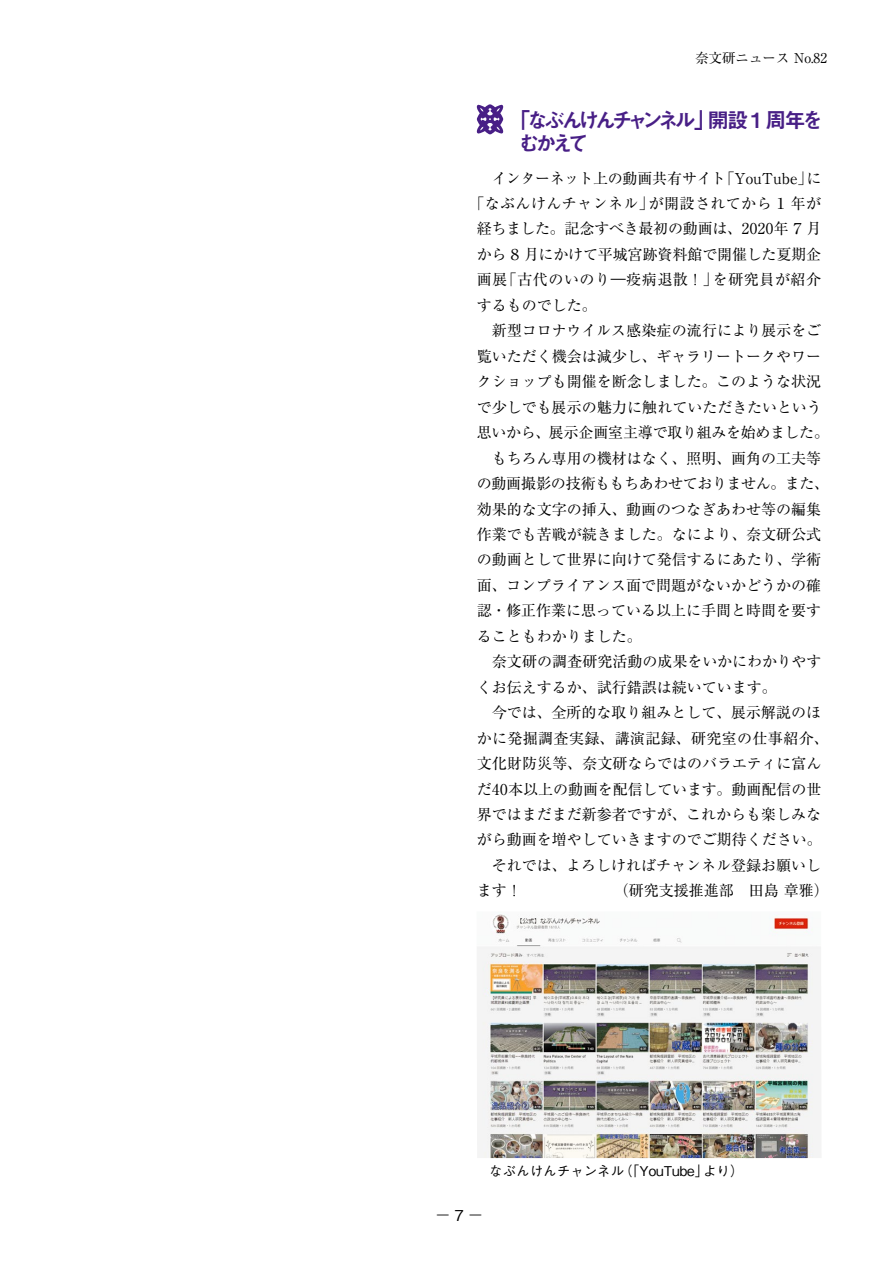
<style>
.page{position:relative;width:893px;height:1263px;background:#fff}
.page>*{position:absolute;margin:0;border:0;box-sizing:border-box;transform-origin:0 0}
.t1{font:21px/23.2px "Midashi Go Pr 6 MB31";letter-spacing:-.195em;color:#481f86}
.t2{font:15px "Ryumin Pr 6";color:#000}
.t3{font:15px "Ryumin Pr 6";letter-spacing:-.02em;color:#000}
.t4{font:15px "Ryumin Pr 6";letter-spacing:.03em;color:#000}
.t5{font:15px "Ryumin Pr 6";letter-spacing:.035em;color:#000}
.t6{font:15px "Ryumin Pr 6";letter-spacing:.025em;color:#000}
.t7{font:500 15px "Gothic BBB Pr 6";color:#000;scale:1.8 1}
.t8{font:500 13.5px "Gothic BBB Pr 6";color:#000}
.t9{font:13.5px "Ryumin Pr 6";color:#000}
</style>
<div class="page">
<svg style="left:477px;top:104px;width:26px;height:30px"></svg>
<img style="left:477px;top:914px;width:344px;height:244px">
<p class="t9" style="left:695px;top:47px;width:133px">奈文研ニュース No.82</p>
<h1 class="t1" style="left:519px;top:107px;width:306px;text-indent:-9px">「なぶんけんチャンネル」開設１周年をむかえて</h1>
<p class="t2" style="left:492px;top:166px;width:331px">インターネット上の動画共有サイト「YouTube」に</p>
<p class="t4" style="left:469px;top:192px;width:353px">「なぶんけんチャンネル」が開設されてから１年が</p>
<p class="t2" style="left:477px;top:217px;width:346px">経ちました。記念すべき最初の動画は、2020年７月</p>
<p class="t2" style="left:477px;top:242px;width:346px">から８月にかけて平城宮跡資料館で開催した夏期企</p>
<p class="t5" style="left:477px;top:268px;width:346px">画展「古代のいのり―疫病退散！」を研究員が紹介</p>
<p class="t2" style="left:477px;top:293px;width:121px">するものでした。</p>
<p class="t2" style="left:492px;top:319px;width:331px">新型コロナウイルス感染症の流行により展示をご</p>
<p class="t2" style="left:477px;top:344px;width:346px">覧いただく機会は減少し、ギャラリートークやワー</p>
<p class="t2" style="left:477px;top:370px;width:346px">クショップも開催を断念しました。このような状況</p>
<p class="t2" style="left:477px;top:395px;width:346px">で少しでも展示の魅力に触れていただきたいという</p>
<p class="t2" style="left:477px;top:421px;width:354px">思いから、展示企画室主導で取り組みを始めました。</p>
<p class="t2" style="left:492px;top:446px;width:331px">もちろん専用の機材はなく、照明、画角の工夫等</p>
<p class="t3" style="left:477px;top:472px;width:354px">の動画撮影の技術ももちあわせておりません。また、</p>
<p class="t2" style="left:477px;top:497px;width:346px">効果的な文字の挿入、動画のつなぎあわせ等の編集</p>
<p class="t2" style="left:477px;top:522px;width:346px">作業でも苦戦が続きました。なにより、奈文研公式</p>
<p class="t2" style="left:477px;top:548px;width:346px">の動画として世界に向けて発信するにあたり、学術</p>
<p class="t2" style="left:477px;top:573px;width:346px">面、コンプライアンス面で問題がないかどうかの確</p>
<p class="t2" style="left:477px;top:599px;width:346px">認・修正作業に思っている以上に手間と時間を要す</p>
<p class="t2" style="left:477px;top:624px;width:166px">ることもわかりました。</p>
<p class="t2" style="left:492px;top:650px;width:331px">奈文研の調査研究活動の成果をいかにわかりやす</p>
<p class="t2" style="left:477px;top:675px;width:301px">くお伝えするか、試行錯誤は続いています。</p>
<p class="t2" style="left:492px;top:701px;width:331px">今では、全所的な取り組みとして、展示解説のほ</p>
<p class="t6" style="left:477px;top:726px;width:353px">かに発掘調査実録、講演記録、研究室の仕事紹介、</p>
<p class="t2" style="left:477px;top:752px;width:346px">文化財防災等、奈文研ならではのバラエティに富ん</p>
<p class="t2" style="left:477px;top:777px;width:346px">だ40本以上の動画を配信しています。動画配信の世</p>
<p class="t2" style="left:477px;top:802px;width:346px">界ではまだまだ新参者ですが、これからも楽しみな</p>
<p class="t2" style="left:477px;top:828px;width:346px">がら動画を増やしていきますのでご期待ください。</p>
<p class="t2" style="left:492px;top:853px;width:331px">それでは、よろしければチャンネル登録お願いし</p>
<p class="t2" style="left:477px;top:879px;width:46px">ます！</p>
<p class="t2" style="left:614px;top:879px;width:216px">（研究支援推進部　田島章雅）</p>
<p class="t8" style="left:489px;top:1160px;width:256px">なぶんけんチャンネル（「YouTube」より）</p>
<p class="t7" style="left:436px;top:1202px;width:27px">–7 –</p>
</div>
